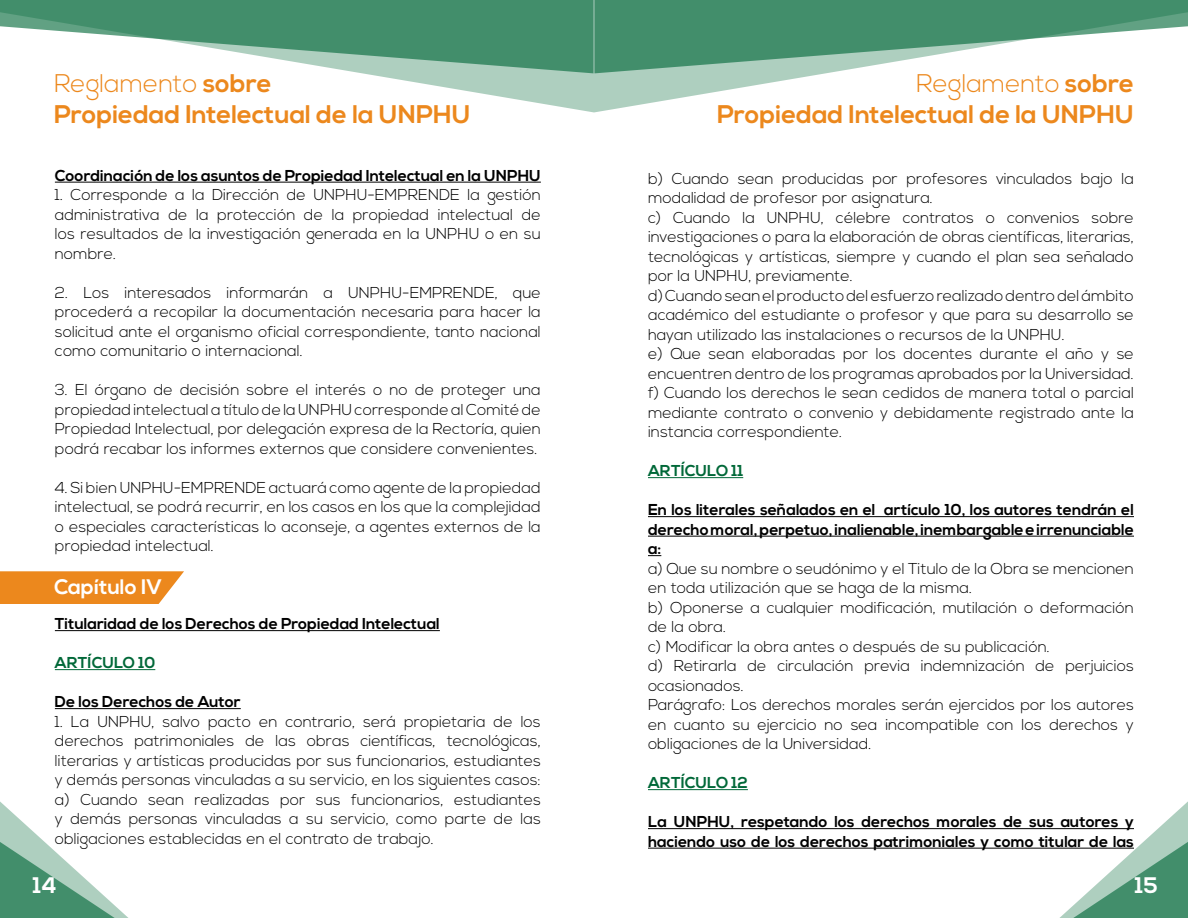
<style>
.page{position:relative;width:1188px;height:918px;background:#fff}
.page>*{position:absolute;margin:0;border:0;box-sizing:border-box;transform-origin:0 0}
.t1{font:700 25.5px/30.6px "Nexa";color:#ec881d;text-align:right}
.t2{font:700 22.5px "Nexa";color:#fff}
.t3{font:700 21px "Nexa";color:#fff}
.t4{font:300 15.75px/19.5px "Nexa";color:#000;text-align:justify}
.t5{font:700 15.75px/19.5px "Nexa";color:#000;text-align:justify}
.t6{font:700 15.75px "Nexa";color:#006838}
.s1{font-weight:300}
</style>
<div class="page">
<svg style="left:1033px;top:801px;width:155px;height:117px"></svg>
<svg style="left:0;top:801px;width:128px;height:117px"></svg>
<svg style="left:594px;top:73px;width:233px;height:39px"></svg>
<svg style="left:594px;top:0;width:594px;height:73px"></svg>
<svg style="left:0;top:0;width:594px;height:112px"></svg>
<hr style="left:55px;top:182px;width:486px;height:1px;background:#000">
<hr style="left:55px;top:630px;width:385px;height:1px;background:#000">
<hr style="left:55px;top:669px;width:100px;height:1px;background:#006838">
<hr style="left:55px;top:708px;width:186px;height:1px;background:#000">
<hr style="left:648px;top:477px;width:95px;height:1px;background:#006838">
<hr style="left:648px;top:516px;width:486px;height:1px;background:#000">
<hr style="left:648px;top:536px;width:486px;height:1px;background:#000">
<svg style="left:648px;top:555px;width:13px;height:1px"></svg>
<hr style="left:648px;top:789px;width:100px;height:1px;background:#006838">
<hr style="left:648px;top:828px;width:486px;height:1px;background:#000">
<hr style="left:648px;top:848px;width:486px;height:1px;background:#000">
<svg style="left:0;top:571px;width:184px;height:33px;background:#ed912e"></svg>
<h1 class="t1" style="left:54px;top:69px;width:418px;text-align:left"><span class="s1">Reglamento</span> sobre<br>Propiedad Intelectual de la UNPHU</h1>
<p class="t5" style="left:55px;top:166px;width:488px">Coordinación de los asuntos de Propiedad Intelectual en la UNPHU</p>
<p class="t4" style="left:55px;top:186px;width:487px">1. Corresponde a la Dirección de UNPHU-EMPRENDE la gestión administrativa de la protección de la propiedad intelectual de los resultados de la investigación generada en la UNPHU o en su nombre.</p>
<p class="t4" style="left:55px;top:283px;width:488px">2. Los interesados informarán a UNPHU-EMPRENDE, que procederá a recopilar la documentación necesaria para hacer la solicitud ante el organismo oficial correspondiente, tanto nacional como comunitario o internacional.</p>
<p class="t4" style="left:55px;top:381px;width:488px">3. El órgano de decisión sobre el interés o no de proteger una propiedad intelectual a título de la UNPHU corresponde al Comité de Propiedad Intelectual, por delegación expresa de la Rectoría, quien podrá recabar los informes externos que considere convenientes.</p>
<p class="t4" style="left:55px;top:478px;width:487px">4. Si bien UNPHU-EMPRENDE actuará como agente de la propiedad intelectual, se podrá recurrir, en los casos en los que la complejidad o especiales características lo aconseje, a agentes externos de la propiedad intelectual.</p>
<h3 class="t3" style="left:54px;top:575px;width:110px">Capítulo IV</h3>
<p class="t5" style="left:55px;top:614px;width:387px">Titularidad de los Derechos de Propiedad Intelectual</p>
<p class="t6" style="left:55px;top:653px;width:102px">ARTÍCULO 10</p>
<p class="t5" style="left:55px;top:692px;width:187px">De los Derechos de Autor</p>
<p class="t4" style="left:55px;top:712px;width:488px">1. La UNPHU, salvo pacto en contrario, será propietaria de los derechos patrimoniales de las obras científicas, tecnológicas, literarias y artísticas producidas por sus funcionarios, estudiantes y demás personas vinculadas a su servicio, en los siguientes casos: a) Cuando sean realizadas por sus funcionarios, estudiantes y demás personas vinculadas a su servicio, como parte de las obligaciones establecidas en el contrato de trabajo.</p>
<h1 class="t1" style="left:717px;top:69px;width:418px"><span class="s1">Reglamento</span> sobre<br>Propiedad Intelectual de la UNPHU</h1>
<p class="t4" style="left:648px;top:169px;width:488px;text-align:left">b) Cuando sean producidas por profesores vinculados bajo la modalidad de profesor por asignatura.<br>c) Cuando la UNPHU, célebre contratos o convenios sobre investigaciones o para la elaboración de obras científicas, literarias, tecnológicas y artísticas, siempre y cuando el plan sea señalado por la UNPHU, previamente.<br>d) Cuando sean el producto del esfuerzo realizado dentro del ámbito académico del estudiante o profesor y que para su desarrollo se hayan utilizado las instalaciones o recursos de la UNPHU.<br>e) Que sean elaboradas por los docentes durante el año y se encuentren dentro de los programas aprobados por la Universidad. f) Cuando los derechos le sean cedidos de manera total o parcial mediante contrato o convenio y debidamente registrado ante la instancia correspondiente.</p>
<p class="t6" style="left:648px;top:462px;width:97px">ARTÍCULO 11</p>
<p class="t5" style="left:648px;top:500px;width:488px">En los literales señalados en el artículo 10, los autores tendrán el derecho moral, perpetuo, inalienable, inembargable e irrenunciable a:</p>
<p class="t4" style="left:648px;top:559px;width:488px;text-align:left">a) Que su nombre o seudónimo y el Titulo de la Obra se mencionen en toda utilización que se haga de la misma.<br>b) Oponerse a cualquier modificación, mutilación o deformación de la obra.<br>c) Modificar la obra antes o después de su publicación.<br>d) Retirarla de circulación previa indemnización de perjuicios ocasionados.<br>Parágrafo: Los derechos morales serán ejercidos por los autores en cuanto su ejercicio no sea incompatible con los derechos y obligaciones de la Universidad.</p>
<p class="t6" style="left:648px;top:773px;width:101px">ARTÍCULO 12</p>
<p class="t5" style="left:648px;top:812px;width:488px">La UNPHU, respetando los derechos morales de sus autores y haciendo uso de los derechos patrimoniales y como titular de las</p>
<h2 class="t2" style="left:33px;top:872px;width:25px">14</h2>
<h2 class="t2" style="left:1135px;top:872px;width:24px">15</h2>
</div>
